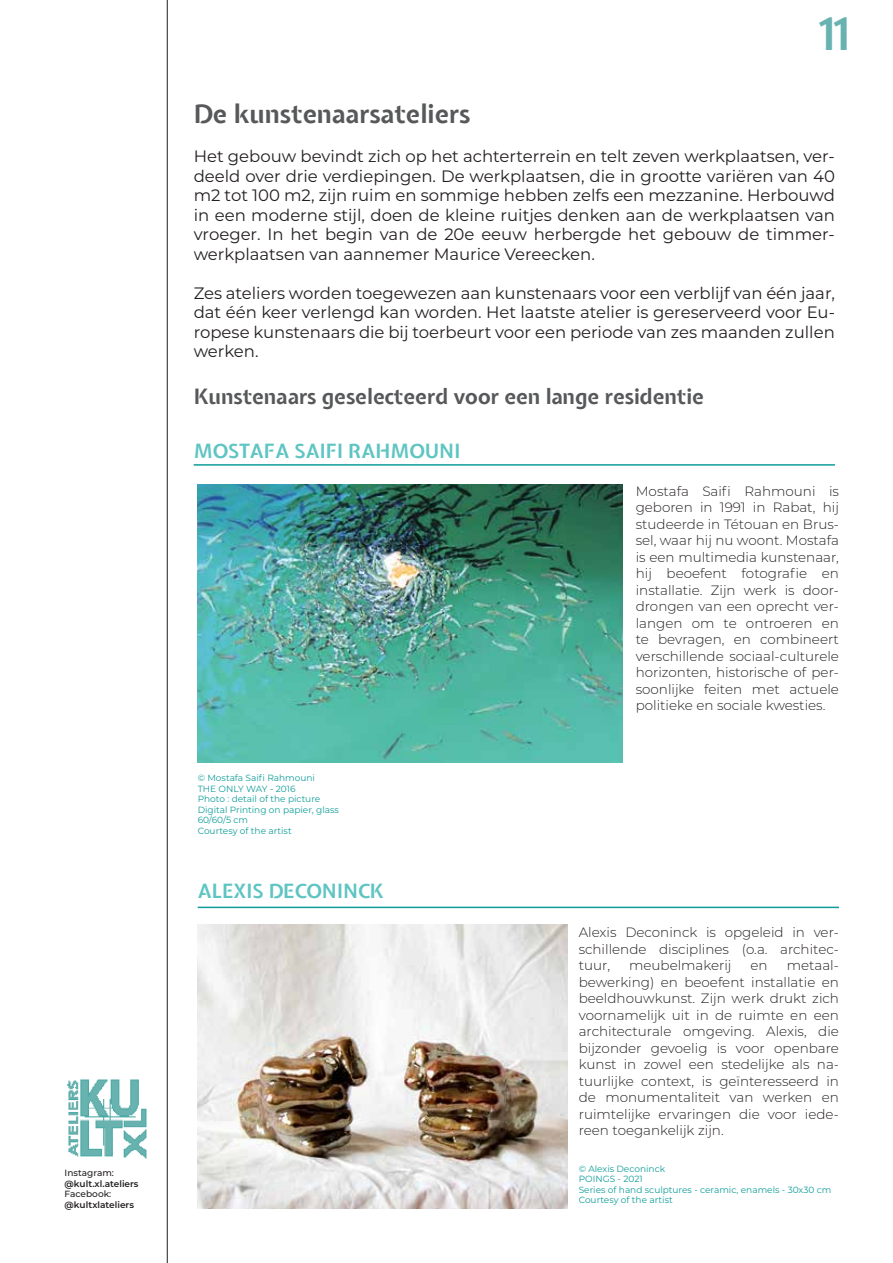
<style>
.page{position:relative;width:893px;height:1263px;background:#fff}
.page>*{position:absolute;margin:0;border:0;box-sizing:border-box;transform-origin:0 0}
.t1{font:700 46.5px "Expletus Sans";color:#68b3b2}
.t2{font:700 25.5px "Expletus Sans";color:#57585a}
.t3{font:700 21px "Expletus Sans";color:#57585a}
.t4{font:700 19.5px "Expletus Sans";color:#5fc5c2}
.t5{font:16.5px/19.5px "Montserrat";color:#231f20;text-align:justify}
.t6{font:300 13.5px/16.5px "Montserrat";color:#231f20;text-align:justify}
.t7{font:9px/10.5px "Montserrat";color:#0f9d99}
.t8{font:600 9px "Montserrat";color:#231f20}
.t9{font:500 9px "Montserrat";color:#231f20}
</style>
<div class="page">
<hr style="left:167px;top:0;width:1px;height:1263px;background:#231f20">
<img style="left:67px;top:1079px;width:80px;height:80px">
<img style="left:198px;top:484px;width:424px;height:279px">
<hr style="left:194px;top:464px;width:641px;height:2px;background:#0f9d99">
<hr style="left:198px;top:907px;width:641px;height:1px;background:#0f9d99">
<img style="left:198px;top:924px;width:369px;height:284px">
<p class="t9" style="left:65px;top:1167px;width:51px">Instagram:</p>
<p class="t8" style="left:65px;top:1177px;width:75px">@kult.xl.ateliers</p>
<p class="t9" style="left:65px;top:1188px;width:48px">Facebook:</p>
<p class="t8" style="left:65px;top:1198px;width:71px">@kultxlateliers</p>
<h1 class="t1" style="left:820px;top:8px;width:31px">11</h1>
<h2 class="t2" style="left:194px;top:100px;width:278px">De kunstenaarsateliers</h2>
<p class="t5" style="left:194px;top:146px;width:643px">Het gebouw bevindt zich op het achterterrein en telt zeven werkplaatsen, ver&shy;deeld over drie verdiepingen. De werkplaatsen, die in grootte variëren van 40 m2 tot 100 m2, zijn ruim en sommige hebben zelfs een mezzanine. Herbouwd in een moderne stijl, doen de kleine ruitjes denken aan de werkplaatsen van vroeger. In het begin van de 20e eeuw herbergde het gebouw de timmer&shy;werkplaatsen van aannemer Maurice Vereecken.</p>
<p class="t5" style="left:194px;top:283px;width:643px">Zes ateliers worden toegewezen aan kunstenaars voor een verblijf van één jaar, dat één keer verlengd kan worden. Het laatste atelier is gereserveerd voor Eu&shy;ropese kunstenaars die bij toerbeurt voor een periode van zes maanden zullen werken.</p>
<h3 class="t3" style="left:194px;top:385px;width:512px">Kunstenaars geselecteerd voor een lange residentie</h3>
<h3 class="t4" style="left:194px;top:440px;width:268px">MOSTAFA SAIFI RAHMOUNI</h3>
<p class="t6" style="left:636px;top:482px;width:205px">Mostafa Saifi Rahmouni is geboren in 1991 in Rabat, hij studeerde in Tétouan en Brus&shy;sel, waar hij nu woont. Mostafa is een multimedia kunstenaar, hij beoefent fotografie en installatie. Zijn werk is door&shy;drongen van een oprecht ver&shy;langen om te ontroeren en te bevragen, en combineert verschillende sociaal-culturele horizonten, historische of per&shy;soonlijke feiten met actuele politieke en sociale kwesties.</p>
<p class="t7" style="left:198px;top:772px;width:143px">© Mostafa Saifi Rahmouni<br>THE ONLY WAY - 2016<br>Photo : detail of the picture<br>Digital Printing on papier, glass<br>60/60/5 cm<br>Courtesy of the artist</p>
<h3 class="t4" style="left:198px;top:881px;width:188px">ALEXIS DECONINCK</h3>
<p class="t6" style="left:579px;top:924px;width:262px">Alexis Deconinck is opgeleid in ver&shy;schillende disciplines (o.a. architec&shy;tuur,</p>
<p class="t6" style="left:579px;top:957px;width:262px;text-indent:208px">metaal&shy;bewerking) en beoefent installatie en beeldhouwkunst. Zijn werk drukt zich voornamelijk uit in de ruimte en een architecturale omgeving. Alexis, die bijzonder gevoelig is voor openbare kunst in zowel een stedelijke als na&shy;tuurlijke context, is geïnteresseerd in de monumentaliteit van werken en ruimtelijke ervaringen die voor iede&shy;reen toegankelijk zijn.</p>
<p class="t7" style="left:579px;top:1163px;width:254px">© Alexis Deconinck<br>POINGS - 2021<br>Series of hand sculptures - ceramic, enamels - 30x30 cm<br>Courtesy of the artist</p>
<p class="t6" style="left:629px;top:957px;width:104px">meubelmakerij</p>
<p class="t6" style="left:751px;top:957px;width:19px">en</p>
</div>
